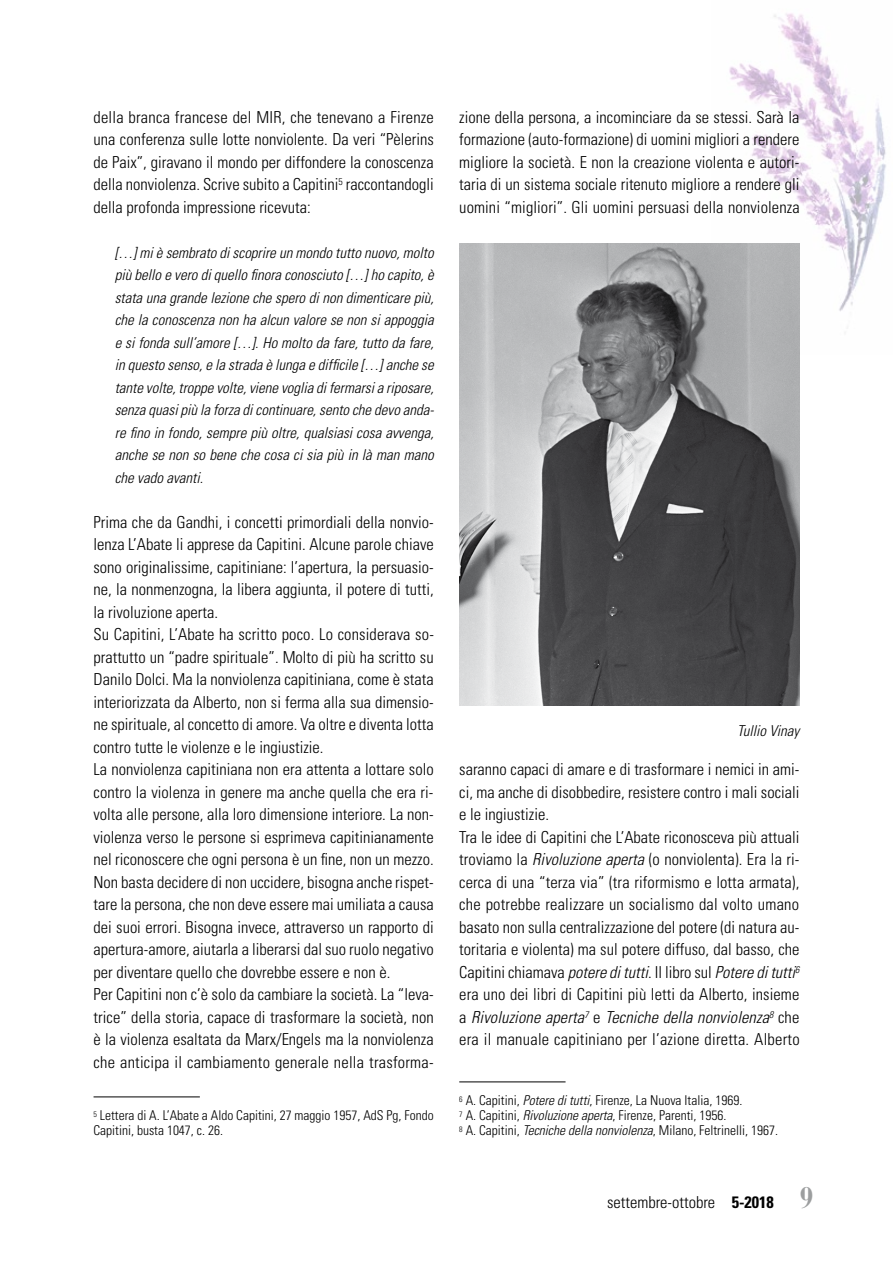
<style>
.page{position:relative;width:893px;height:1263px;background:#fff}
.page>*{position:absolute;margin:0;border:0;box-sizing:border-box;transform-origin:0 0}
.t1{font:300 condensed 16.5px/22.5px "Univers LT Std";color:#000;text-align:justify}
.t2{font:italic 300 condensed 15px/22.5px "Univers LT Std";letter-spacing:.005em;color:#000;text-align:justify}
.t3{font:300 condensed 13.5px/15px "Univers LT Std";color:#000}
.s1{font-style:italic}
.s2{font-weight:700}
.s3{font-family:"Bauer Bodoni Std";font-weight:700;font-size:30px;color:#9c9e9f}
</style>
<div class="page">
<img style="left:729px;top:13px;width:157px;height:341px">
<hr style="left:94px;top:1097px;width:106px;height:1px;background:#000">
<hr style="left:459px;top:1082px;width:107px;height:1px;background:#000">
<img style="left:459px;top:243px;width:340px;height:463px">
<p class="t1" style="left:94px;top:105px;width:342px">della branca francese del MIR, che tenevano a Firenze una conferenza sulle lotte nonviolente. Da veri “Pèlerins de Paix”, giravano il mondo per diffondere la conoscenza della nonviolenza. Scrive subito a Capitini<sup>5</sup> raccontandogli della profonda impressione ricevuta:</p>
<p class="t2" style="left:115px;top:241px;width:321px">[…] mi è sembrato di scoprire un mondo tutto nuovo, molto più bello e vero di quello finora conosciuto […] ho capito, è stata una grande lezione che spero di non dimenticare più, che la conoscenza non ha alcun valore se non si appoggia e si fonda sull’amore […]. Ho molto da fare, tutto da fare, in questo senso, e la strada è lunga e difficile […] anche se tante volte, troppe volte, viene voglia di fermarsi a riposare, senza quasi più la forza di continuare, sento che devo anda&shy;re fino in fondo, sempre più oltre, qualsiasi cosa avvenga, anche se non so bene che cosa ci sia più in là man mano che vado avanti.</p>
<p class="t1" style="left:94px;top:510px;width:342px;text-align:left">Prima che da Gandhi, i concetti primordiali della nonvio&shy;lenza L’Abate li apprese da Capitini. Alcune parole chiave sono originalissime, capitiniane: l’apertura, la persuasio&shy;ne, la nonmenzogna, la libera aggiunta, il potere di tutti, la rivoluzione aperta.<br>Su Capitini, L’Abate ha scritto poco. Lo considerava so&shy;prattutto un “padre spirituale”. Molto di più ha scritto su Danilo Dolci. Ma la nonviolenza capitiniana, come è stata interiorizzata da Alberto, non si ferma alla sua dimensio&shy;ne spirituale, al concetto di amore. Va oltre e diventa lotta contro tutte le violenze e le ingiustizie.<br>La nonviolenza capitiniana non era attenta a lottare solo contro la violenza in genere ma anche quella che era ri&shy;volta alle persone, alla loro dimensione interiore. La non&shy;violenza verso le persone si esprimeva capitinianamente nel riconoscere che ogni persona è un fine, non un mezzo.<br>Non basta decidere di non uccidere, bisogna anche rispet&shy;tare la persona, che non deve essere mai umiliata a causa dei suoi errori. Bisogna invece, attraverso un rapporto di apertura-amore, aiutarla a liberarsi dal suo ruolo negativo per diventare quello che dovrebbe essere e non è.<br>Per Capitini non c’è solo da cambiare la società. La “leva&shy;trice” della storia, capace di trasformare la società, non è la violenza esaltata da Marx/Engels ma la nonviolenza che anticipa il cambiamento generale nella trasforma-</p>
<p class="t3" style="left:94px;top:1108px;width:342px"><sup>5</sup> Lettera di A. L’Abate a Aldo Capitini, 27 maggio 1957, AdS Pg, Fondo<br>Capitini, busta 1047, c. 26.</p>
<p class="t1" style="left:459px;top:105px;width:342px">zione della persona, a incominciare da se stessi. Sarà la formazione (auto-formazione) di uomini migliori a rendere migliore la società. E non la creazione violenta e autori&shy;taria di un sistema sociale ritenuto migliore a rendere gli uomini “migliori”. Gli uomini persuasi della nonviolenza</p>
<p class="t2" style="left:737px;top:719px;width:64px">Tullio Vinay</p>
<p class="t1" style="left:459px;top:758px;width:342px;text-align:left">saranno capaci di amare e di trasformare i nemici in ami&shy;ci, ma anche di disobbedire, resistere contro i mali sociali e le ingiustizie.<br>Tra le idee di Capitini che L’Abate riconosceva più attuali troviamo la <span class="s1">Rivoluzione aperta</span> (o nonviolenta). Era la ri&shy;cerca di una “terza via” (tra riformismo e lotta armata), che potrebbe realizzare un socialismo dal volto umano basato non sulla centralizzazione del potere (di natura au&shy;toritaria e violenta) ma sul potere diffuso, dal basso, che Capitini chiamava <span class="s1">potere di tutti</span>. Il libro sul <span class="s1">Potere di tutti</span><sup>6 </sup>era uno dei libri di Capitini più letti da Alberto, insieme a <span class="s1">Rivoluzione aperta</span><sup>7</sup> e <span class="s1">Tecniche della nonviolenza</span><sup>8</sup> che era il manuale capitiniano per l’azione diretta. Alberto</p>
<p class="t3" style="left:459px;top:1093px;width:320px"><sup>6</sup> A. Capitini, <span class="s1">Potere di tutti</span>, Firenze, La Nuova Italia, 1969.<br><sup>7</sup> A. Capitini, <span class="s1">Rivoluzione aperta</span>, Firenze, Parenti, 1956.<br><sup>8</sup> A. Capitini, <span class="s1">Tecniche della nonviolenza</span>, Milano, Feltrinelli, 1967.</p>
<p class="t1" style="left:607px;top:1191px;width:208px">settembre-ottobre <span class="s2">5-2018</span> <span class="s3">9</span></p>
</div>
